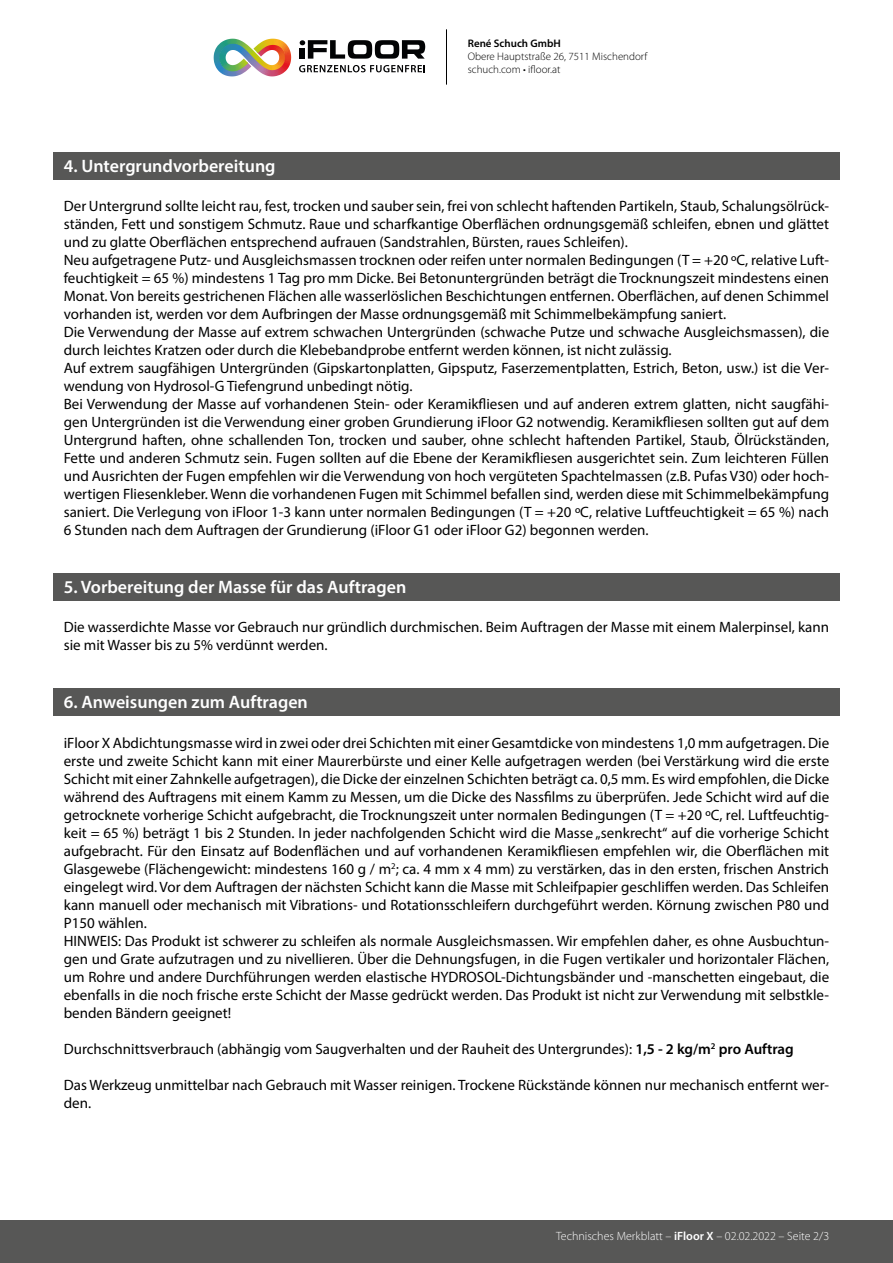
<style>
.page{position:relative;width:893px;height:1263px;background:#fff}
.page>*{position:absolute;margin:0;border:0;box-sizing:border-box;transform-origin:0 0}
.t1{font:600 18px "Myriad Pro";color:#fff}
.t2{font:15px/18px "Myriad Pro";color:#000}
.t3{font:300 12px "Myriad Pro";color:#fff}
.t4{font:300 10.95px/13.2px "Myriad Pro";color:#000}
.t5{font:600 10.95px "Myriad Pro";color:#000}
.s1{font-weight:600}
</style>
<div class="page">
<hr style="left:446px;top:29px;width:1px;height:56px;background:#000">
<div style="left:0;top:1220px;width:893px;height:43px;background:#575756"></div>
<div style="left:53px;top:152px;width:787px;height:28px;background:#575756"></div>
<div style="left:53px;top:573px;width:787px;height:28px;background:#575756"></div>
<div style="left:53px;top:688px;width:787px;height:28px;background:#575756"></div>
<img style="left:214px;top:39px;width:71px;height:37px">
<svg style="left:299px;top:65px;width:126px;height:7px"></svg>
<svg style="left:300px;top:40px;width:125px;height:19px"></svg>
<p class="t5" style="left:468px;top:36px;width:95px">René Schuch GmbH</p>
<p class="t4" style="left:468px;top:50px;width:181px">Obere Hauptstraße 26, 7511 Mischendorf schuch.com • ifloor.at</p>
<p class="t1" style="left:64px;top:154px;width:213px">4. Untergrundvorbereitung</p>
<p class="t2" style="left:64px;top:197px;width:767px">Der Untergrund sollte leicht rau, fest, trocken und sauber sein, frei von schlecht haftenden Partikeln, Staub, Schalungsölrück&shy;ständen, Fett und sonstigem Schmutz. Raue und scharfkantige Oberflächen ordnungsgemäß schleifen, ebnen und glättet und zu glatte Oberflächen entsprechend aufrauen (Sandstrahlen, Bürsten, raues Schleifen).<br>Neu aufgetragene Putz- und Ausgleichsmassen trocknen oder reifen unter normalen Bedingungen (T = +20 ºC, relative Luft&shy;feuchtigkeit = 65 %) mindestens 1 Tag pro mm Dicke. Bei Betonuntergründen beträgt die Trocknungszeit mindestens einen Monat. Von bereits gestrichenen Flächen alle wasserlöslichen Beschichtungen entfernen. Oberflächen, auf denen Schimmel vorhanden ist, werden vor dem Aufbringen der Masse ordnungsgemäß mit Schimmelbekämpfung saniert.<br>Die Verwendung der Masse auf extrem schwachen Untergründen (schwache Putze und schwache Ausgleichsmassen), die durch leichtes Kratzen oder durch die Klebebandprobe entfernt werden können, ist nicht zulässig.<br>Auf extrem saugfähigen Untergründen (Gipskartonplatten, Gipsputz, Faserzementplatten, Estrich, Beton, usw.) ist die Ver&shy;wendung von Hydrosol-G Tiefengrund unbedingt nötig.<br>Bei Verwendung der Masse auf vorhandenen Stein- oder Keramikfliesen und auf anderen extrem glatten, nicht saugfähi&shy;gen Untergründen ist die Verwendung einer groben Grundierung iFloor G2 notwendig. Keramikfliesen sollten gut auf dem Untergrund haften, ohne schallenden Ton, trocken und sauber, ohne schlecht haftenden Partikel, Staub, Ölrückständen, Fette und anderen Schmutz sein. Fugen sollten auf die Ebene der Keramikfliesen ausgerichtet sein. Zum leichteren Füllen und Ausrichten der Fugen empfehlen wir die Verwendung von hoch vergüteten Spachtelmassen (z.B. Pufas V30) oder hoch&shy;wertigen Fliesenkleber. Wenn die vorhandenen Fugen mit Schimmel befallen sind, werden diese mit Schimmelbekämpfung saniert. Die Verlegung von iFloor 1-3 kann unter normalen Bedingungen (T = +20 ºC, relative Luftfeuchtigkeit = 65 %) nach 6 Stunden nach dem Auftragen der Grundierung (iFloor G1 oder iFloor G2) begonnen werden.</p>
<p class="t1" style="left:64px;top:575px;width:344px">5. Vorbereitung der Masse für das Auftragen</p>
<p class="t2" style="left:64px;top:618px;width:767px">Die wasserdichte Masse vor Gebrauch nur gründlich durchmischen. Beim Auftragen der Masse mit einem Malerpinsel, kann sie mit Wasser bis zu 5% verdünnt werden.</p>
<p class="t1" style="left:64px;top:690px;width:246px">6. Anweisungen zum Auftragen</p>
<p class="t2" style="left:64px;top:733px;width:767px">iFloor X Abdichtungsmasse wird in zwei oder drei Schichten mit einer Gesamtdicke von mindestens 1,0 mm aufgetragen. Die erste und zweite Schicht kann mit einer Maurerbürste und einer Kelle aufgetragen werden (bei Verstärkung wird die erste Schicht mit einer Zahnkelle aufgetragen), die Dicke der einzelnen Schichten beträgt ca. 0,5 mm. Es wird empfohlen, die Dicke während des Auftragens mit einem Kamm zu Messen, um die Dicke des Nassfilms zu überprüfen. Jede Schicht wird auf die getrocknete vorherige Schicht aufgebracht, die Trocknungszeit unter normalen Bedingungen (T = +20 ºC, rel. Luftfeuchtig&shy;keit = 65 %) beträgt 1 bis 2 Stunden. In jeder nachfolgenden Schicht wird die Masse „senkrecht“ auf die vorherige Schicht aufgebracht. Für den Einsatz auf Bodenflächen und auf vorhandenen Keramikfliesen empfehlen wir, die Oberflächen mit Glasgewebe (Flächengewicht: mindestens 160 g / m<sup>2</sup>; ca. 4 mm x 4 mm) zu verstärken, das in den ersten, frischen Anstrich eingelegt wird. Vor dem Auftragen der nächsten Schicht kann die Masse mit Schleifpapier geschliffen werden. Das Schleifen kann manuell oder mechanisch mit Vibrations- und Rotationsschleifern durchgeführt werden. Körnung zwischen P80 und P150 wählen.<br>HINWEIS: Das Produkt ist schwerer zu schleifen als normale Ausgleichsmassen. Wir empfehlen daher, es ohne Ausbuchtun&shy;gen und Grate aufzutragen und zu nivellieren. Über die Dehnungsfugen, in die Fugen vertikaler und horizontaler Flächen, um Rohre und andere Durchführungen werden elastische HYDROSOL-Dichtungsbänder und -manschetten eingebaut, die ebenfalls in die noch frische erste Schicht der Masse gedrückt werden. Das Produkt ist nicht zur Verwendung mit selbstkle&shy;benden Bändern geeignet!</p>
<p class="t2" style="left:64px;top:1039px;width:732px">Durchschnittsverbrauch (abhängig vom Saugverhalten und der Rauheit des Untergrundes): <span class="s1">1,5 - 2 kg/m</span><sup>2</sup> <span class="s1">pro Auftrag</span></p>
<p class="t2" style="left:64px;top:1075px;width:767px">Das Werkzeug unmittelbar nach Gebrauch mit Wasser reinigen. Trockene Rückstände können nur mechanisch entfernt wer&shy;den.</p>
<p class="t3" style="left:556px;top:1229px;width:275px">Technisches Merkblatt – <span class="s1">iFloor X</span> – 02.02.2022 – Seite 2/3</p>
</div>
